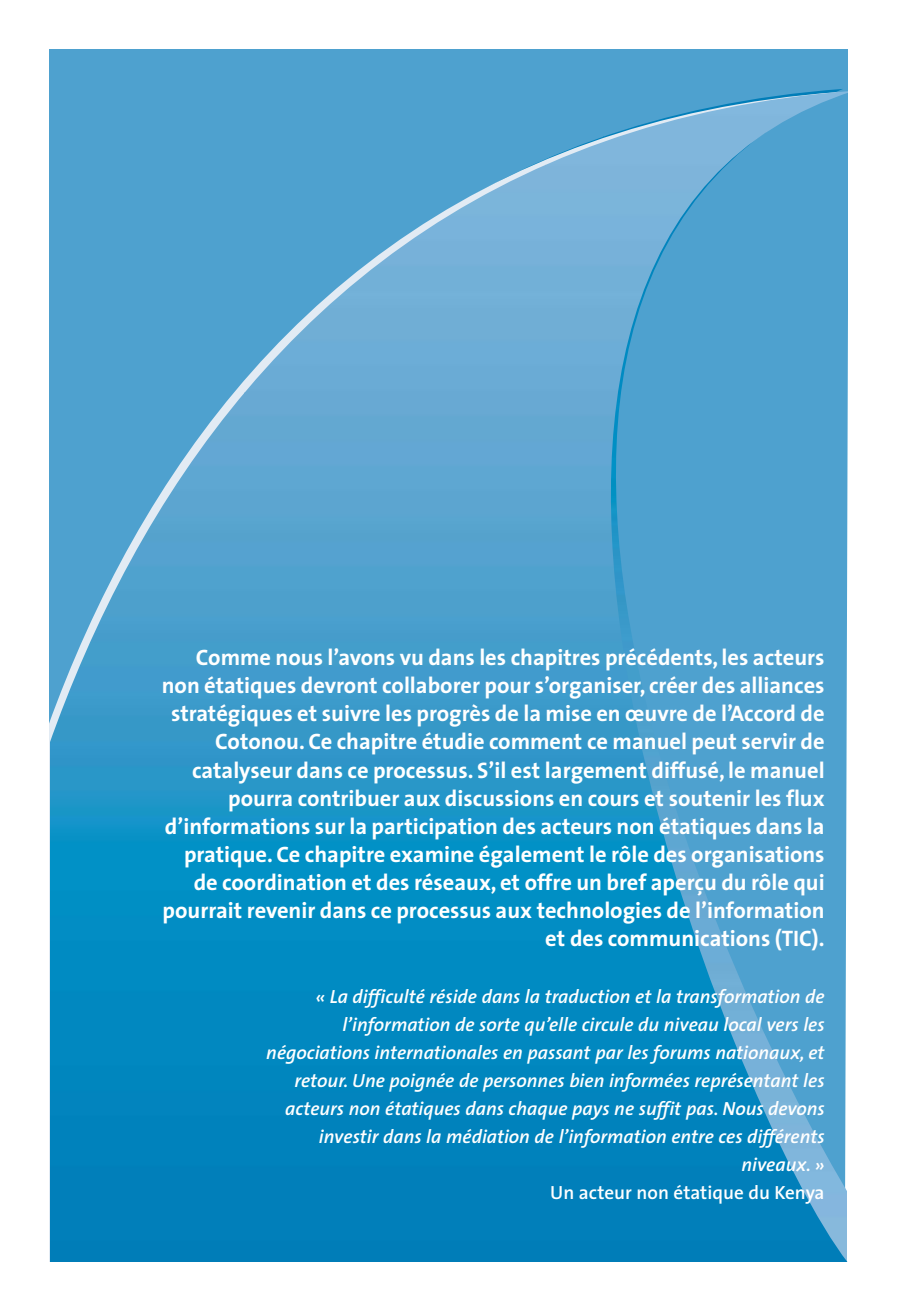
<style>
.page{position:relative;width:918px;height:1312px;background:#fff}
.page>*{position:absolute;margin:0;border:0;box-sizing:border-box;transform-origin:0 0}
.t1{font:700 22.5px/28.1px "The Sans";color:#fff;text-align:right}
.t2{font:italic 600 19.12px/28.1px "The Sans";color:#fff;text-align:right}
.t3{font:600 19.12px "The Sans";color:#fff}
</style>
<div class="page">
<div style="left:50px;top:50px;width:797px;height:41px;background:#4ea1cf"></div>
<img style="left:51px;top:91px;width:796px;height:1171px">
<p class="t1" style="left:162px;top:645px;width:664px">Comme nous l’avons vu dans les chapitres précédents, les acteurs non étatiques devront collaborer pour s’organiser, créer des alliances stratégiques et suivre les progrès de la mise en œuvre de l’Accord de Cotonou. Ce chapitre étudie comment ce manuel peut servir de catalyseur dans ce processus. S’il est largement diffusé, le manuel pourra contribuer aux discussions en cours et soutenir les flux d’informations sur la participation des acteurs non étatiques dans la pratique. Ce chapitre examine également le rôle des organisations de coordination et des réseaux, et offre un bref aperçu du rôle qui pourrait revenir dans ce processus aux technologies de l’information et des communications (TIC).</p>
<p class="t2" style="left:266px;top:984px;width:560px">« La difficulté réside dans la traduction et la transformation de l’information de sorte qu’elle circule du niveau local vers les négociations internationales en passant par les forums nationaux, et retour. Une poignée de personnes bien informées représentant les acteurs non étatiques dans chaque pays ne suffit pas. Nous devons investir dans la médiation de l’information entre ces différents niveaux. »</p>
<p class="t3" style="left:550px;top:1186px;width:276px">Un acteur non étatique du Kenya</p>
</div>
